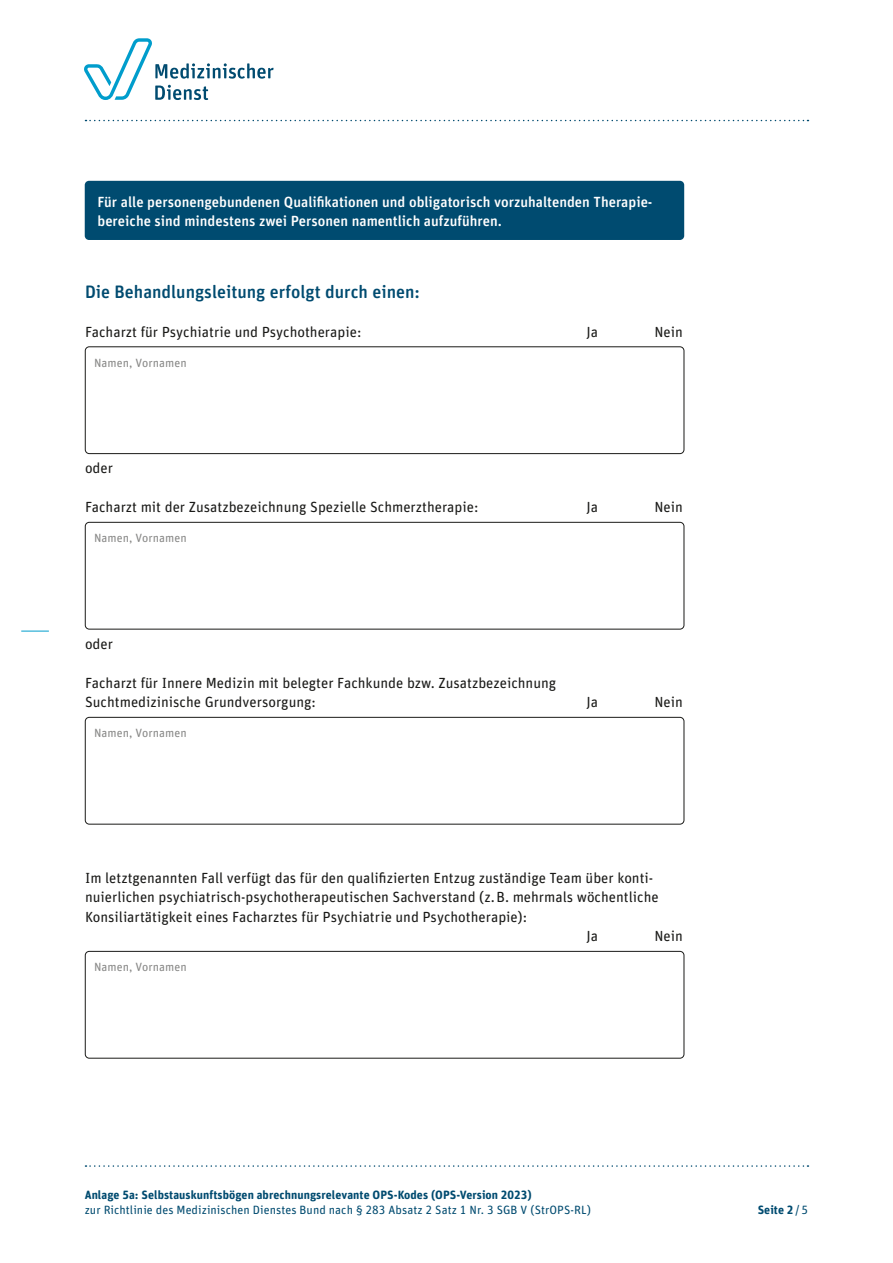
<style>
.page{position:relative;width:893px;height:1263px;background:#fff}
.page>*{position:absolute;margin:0;border:0;box-sizing:border-box;transform-origin:0 0}
.H3_Zwischenheadline{font:500 18px "Unit Rounded Pro";color:#004b70}
.Fließtext_ohne_Absta{font:14.7px/19.5px "Unit Rounded Pro";color:#1a1a18}
.Unterzeilen{font:500 14.7px/19.5px "Unit Rounded Pro";color:#fff}
.Strukturprüfungen_ja{font:14.7px "Unit Rounded Pro";color:#1a1a18}
.Paginierung{font:700 12px "Unit Rounded Pro";letter-spacing:.005em;color:#004b70}
.t1{font:12px "Unit Rounded Pro";letter-spacing:.005em;color:#004b70}
.Bescheibung_Textfeld{font:12px "Unit Rounded Pro";letter-spacing:.005em;color:#878786}
.s1{font-weight:400}
</style>
<div class="page">
<svg style="left:85px;top:1165px;width:723px;height:2px"></svg>
<svg style="left:85px;top:120px;width:723px;height:1px"></svg>
<svg style="left:21px;top:631px;width:28px;height:1px"></svg>
<svg style="left:84px;top:38px;width:190px;height:62px"></svg>
<div style="left:85px;top:347px;width:599px;height:107px;border:1px solid #1a1a18;border-radius:4px"></div>
<div style="left:85px;top:522px;width:599px;height:107px;border:1px solid #1a1a18;border-radius:4px"></div>
<div style="left:85px;top:717px;width:599px;height:107px;border:1px solid #1a1a18;border-radius:4px"></div>
<div style="left:85px;top:951px;width:599px;height:107px;border:1px solid #1a1a18;border-radius:4px"></div>
<div style="left:85px;top:181px;width:599px;height:59px;background:#004b70;border-radius:4px"></div>
<p class="Unterzeilen" style="left:97px;top:191px;width:557px">Für alle personengebundenen Qualifikationen und obligatorisch vorzuhaltenden Therapie&shy;bereiche sind mindestens zwei Personen namentlich aufzuführen.</p>
<h3 class="H3_Zwischenheadline" style="left:85px;top:279px;width:336px">Die Behandlungsleitung erfolgt durch einen:</h3>
<p class="Fließtext_ohne_Absta" style="left:85px;top:321px;width:278px">Facharzt für Psychiatrie und Psychotherapie:</p>
<p class="Strukturprüfungen_ja" style="left:586px;top:322px;width:13px">Ja</p>
<p class="Strukturprüfungen_ja" style="left:654px;top:322px;width:30px">Nein</p>
<p class="Bescheibung_Textfeld" style="left:94px;top:354px;width:94px">Namen, Vornamen</p>
<p class="Fließtext_ohne_Absta" style="left:85px;top:458px;width:30px">oder</p>
<p class="Fließtext_ohne_Absta" style="left:85px;top:497px;width:395px">Facharzt mit der Zusatzbezeichnung Spezielle Schmerztherapie:</p>
<p class="Strukturprüfungen_ja" style="left:586px;top:497px;width:13px">Ja</p>
<p class="Strukturprüfungen_ja" style="left:654px;top:497px;width:30px">Nein</p>
<p class="Bescheibung_Textfeld" style="left:94px;top:530px;width:94px">Namen, Vornamen</p>
<p class="Fließtext_ohne_Absta" style="left:85px;top:633px;width:30px">oder</p>
<p class="Fließtext_ohne_Absta" style="left:85px;top:672px;width:473px">Facharzt für Innere Medizin mit belegter Fachkunde bzw. Zusatzbezeichnung<br>Suchtmedizinische Grundversorgung:</p>
<p class="Bescheibung_Textfeld" style="left:94px;top:725px;width:94px">Namen, Vornamen</p>
<p class="Strukturprüfungen_ja" style="left:586px;top:692px;width:13px">Ja</p>
<p class="Strukturprüfungen_ja" style="left:654px;top:692px;width:30px">Nein</p>
<p class="Fließtext_ohne_Absta" style="left:85px;top:867px;width:570px">Im letztgenannten Fall verfügt das für den qualifizierten Entzug zuständige Team über konti-</p>
<p class="Fließtext_ohne_Absta" style="left:85px;top:887px;width:575px">nuierlichen psychiatrisch-psychotherapeutischen Sachverstand (z.B. mehrmals wöchentliche</p>
<p class="Fließtext_ohne_Absta" style="left:85px;top:906px;width:444px">Konsiliartätigkeit eines Facharztes für Psychiatrie und Psychotherapie):</p>
<p class="Strukturprüfungen_ja" style="left:586px;top:926px;width:13px">Ja</p>
<p class="Strukturprüfungen_ja" style="left:654px;top:926px;width:30px">Nein</p>
<p class="Bescheibung_Textfeld" style="left:94px;top:959px;width:94px">Namen, Vornamen</p>
<p class="Paginierung" style="left:85px;top:1186px;width:449px">Anlage 5a: Selbstauskunftsbögen abrechnungsrelevante OPS-Kodes (OPS-Version 2023)</p>
<p class="t1" style="left:85px;top:1202px;width:508px">zur Richtlinie des Medizinischen Dienstes Bund nach § 283 Absatz 2 Satz 1 Nr. 3 SGB V (StrOPS-RL)</p>
<p class="Paginierung" style="left:758px;top:1201px;width:52px">Seite 2<span class="s1">/5</span></p>
</div>
